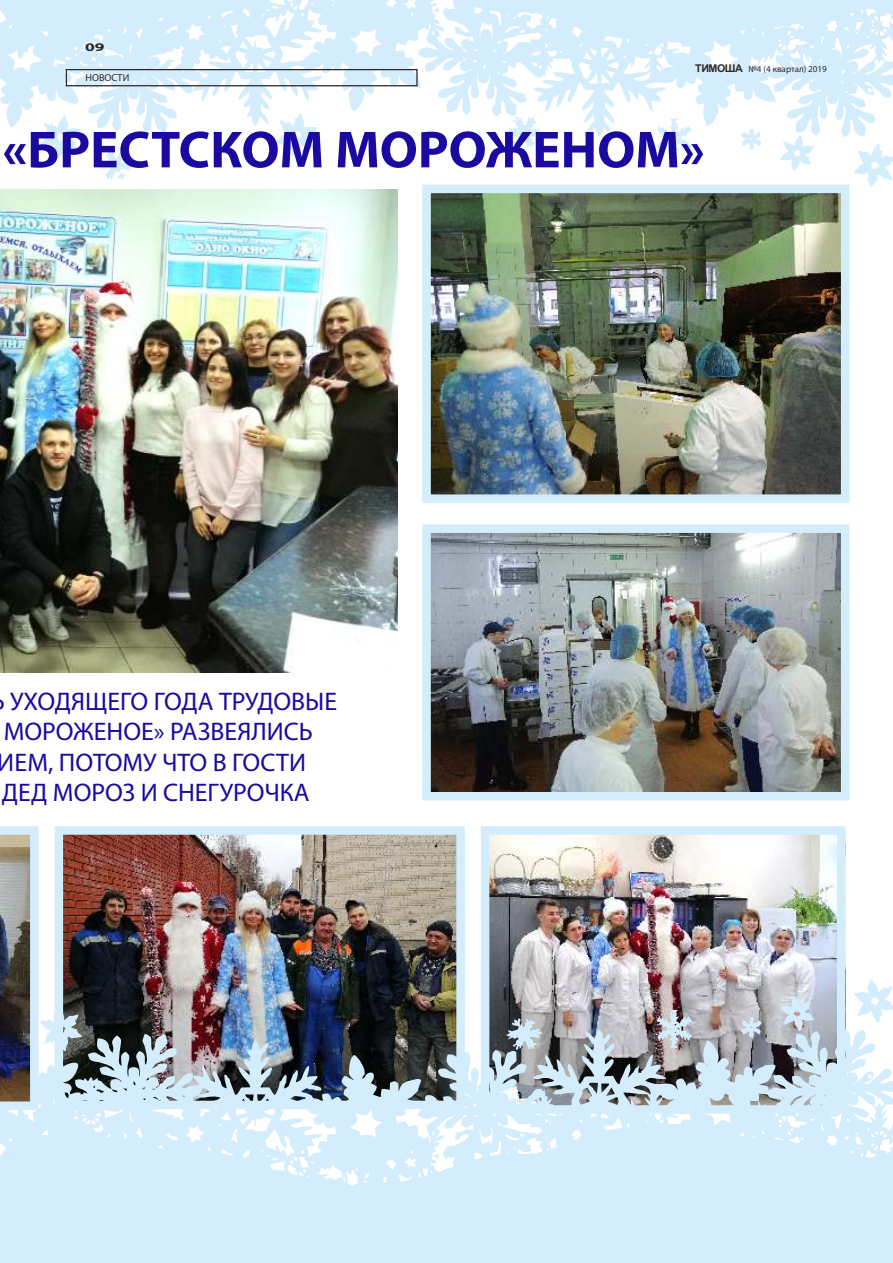
<style>
.page{position:relative;width:893px;height:1263px;background:#fff}
.page>*{position:absolute;margin:0;border:0;box-sizing:border-box;transform-origin:0 0}
.t1{font:700 52.5px "Myriad Pro";color:#1a0aa0}
.t2{font:25.5px/30.6px "Myriad Pro";color:#1a0aa0}
.t3{font:700 11.7px "Myriad Pro";color:#2b2a29;scale:1.49 1}
.t4{font:10.05px "Myriad Pro";color:#2b2a29}
.t5{font:9px "Myriad Pro";color:#2b2a29}
.s1{font-family:"Arial";font-weight:700;font-size:10.65px}
</style>
<div class="page">
<svg style="left:0;top:0;width:893px;height:187px"></svg>
<div style="left:66px;top:69px;width:352px;height:17px;border:1px solid #2b2a29"></div>
<img style="left:0;top:189px;width:398px;height:483px">
<img style="left:491px;top:836px;width:344px;height:143px">
<img style="left:65px;top:836px;width:390px;height:143px">
<img style="left:39px;top:979px;width:854px;height:284px">
<div style="left:55px;top:826px;width:410px;height:283px;border:9px solid #d4edfc"></div>
<div style="left:481px;top:826px;width:364px;height:288px;border:9px solid #d4edfc"></div>
<img style="left:432px;top:534px;width:407px;height:256px">
<div style="left:422px;top:524px;width:427px;height:276px;border:9px solid #d4edfc"></div>
<img style="left:432px;top:195px;width:407px;height:298px">
<div style="left:422px;top:185px;width:427px;height:318px;border:9px solid #d4edfc"></div>
<svg style="left:0;top:826px;width:39px;height:437px"></svg>
<p class="t3" style="left:85px;top:42px;width:15px">09</p>
<p class="t4" style="left:85px;top:74px;width:45px">НОВОСТИ</p>
<p class="t5" style="left:695px;top:65px;width:133px"><span class="s1">ТИМОША</span> №4 (4 квартал) 2019</p>
<h1 class="t1" style="left:3px;top:128px;width:704px">«БРЕСТСКОМ МОРОЖЕНОМ»</h1>
<p class="t2" style="left:-2px;top:688px;width:341px;text-indent:12px">УХОДЯЩЕГО ГОДА ТРУДОВЫЕ<br>МОРОЖЕНОЕ» РАЗВЕЯЛИСЬ<br>ИЕМ, ПОТОМУ ЧТО В ГОСТИ<br>ДЕД МОРОЗ И СНЕГУРОЧКА</p>
</div>
